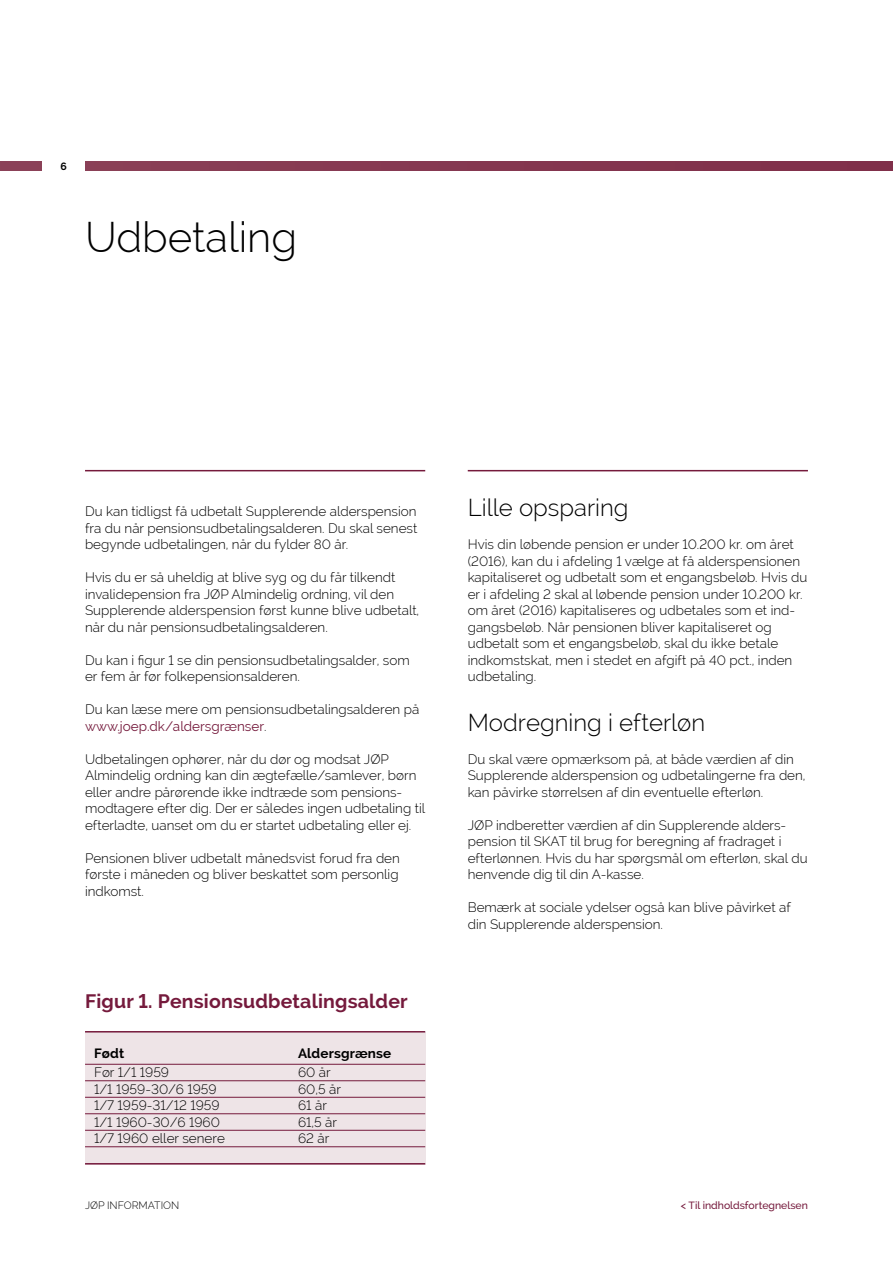
<style>
.page{position:relative;width:893px;height:1263px;background:#fff}
.page>*{position:absolute;margin:0;border:0;box-sizing:border-box;transform-origin:0 0}
.t1{font:300 42px "Raleway";color:#000}
.t2{font:300 24px "Raleway";color:#000}
.t3{font:700 19.5px "Raleway";letter-spacing:.01em;color:#751a3c}
.t4{font:300 13.5px/16.5px "Raleway";color:#000}
.t5{font:700 13.5px "Raleway";letter-spacing:.01em;color:#000}
.t6{font:500 10.5px "Raleway";color:#751a3c}
.t7{font:300 10.5px "Raleway";color:#000}
.t8{font:700 10.5px "Raleway";color:#000}
.s1{font-weight:400;color:#751a3c}
</style>
<div class="page">
<div style="left:0;top:161px;width:893px;height:9px;background:#853750"></div>
<div style="left:43px;top:160px;width:42px;height:17px;background:#fff"></div>
<hr style="left:468px;top:470px;width:340px;height:1px;background:#751a3c">
<hr style="left:85px;top:470px;width:340px;height:1px;background:#751a3c">
<div style="left:85px;top:1032px;width:340px;height:132px;background:#eee4e7"></div>
<hr style="left:85px;top:1031px;width:340px;height:1px;background:#751a3c">
<hr style="left:85px;top:1064px;width:340px;height:1px;background:#751a3c">
<hr style="left:85px;top:1080px;width:340px;height:1px;background:#751a3c">
<hr style="left:85px;top:1097px;width:340px;height:1px;background:#751a3c">
<hr style="left:85px;top:1113px;width:340px;height:1px;background:#751a3c">
<hr style="left:85px;top:1130px;width:340px;height:1px;background:#751a3c">
<hr style="left:85px;top:1146px;width:340px;height:1px;background:#751a3c">
<hr style="left:85px;top:1163px;width:340px;height:1px;background:#751a3c">
<p class="t8" style="left:61px;top:160px;width:8px">6</p>
<h1 class="t1" style="left:85px;top:213px;width:213px">Udbetaling</h1>
<p class="t4" style="left:85px;top:503px;width:334px;text-align:justify">Du kan tidligst få udbetalt Supplerende alderspension fra du når pensionsudbetalingsalderen. Du skal senest begynde udbetalingen, når du fylder 80 år.</p>
<p class="t4" style="left:85px;top:569px;width:336px">Hvis du er så uheldig at blive syg og du får tilkendt invalidepension fra JØP Almindelig ordning, vil den Supplerende alderspension først kunne blive udbetalt, når du når pensionsudbetalingsalderen.</p>
<p class="t4" style="left:85px;top:651px;width:326px">Du kan i figur 1 se din pensionsudbetalingsalder, som er fem år før folkepensionsalderen.</p>
<p class="t4" style="left:85px;top:701px;width:336px">Du kan læse mere om pensionsudbetalingsalderen på <span class="s1">www.joep.dk/aldersgrænser</span>.</p>
<p class="t4" style="left:85px;top:750px;width:342px">Udbetalingen ophører, når du dør og modsat JØP Almindelig ordning kan din ægtefælle/samlever, børn eller andre pårørende ikke indtræde som pensions&shy;modtagere efter dig. Der er således ingen udbetaling til efterladte, uanset om du er startet udbetaling eller ej.</p>
<p class="t4" style="left:85px;top:849px;width:316px;text-align:justify">Pensionen bliver udbetalt månedsvist forud fra den første i måneden og bliver beskattet som personlig indkomst.</p>
<h3 class="t3" style="left:85px;top:990px;width:324px">Figur 1. Pensionsudbetalingsalder</h3>
<p class="t5" style="left:94px;top:1045px;width:32px">Født</p>
<p class="t5" style="left:298px;top:1045px;width:95px">Aldersgrænse</p>
<p class="t4" style="left:94px;top:1064px;width:77px">Før 1/1 1959</p>
<p class="t4" style="left:298px;top:1064px;width:34px">60 år</p>
<p class="t4" style="left:94px;top:1080px;width:124px">1/1 1959-30/6 1959</p>
<p class="t4" style="left:298px;top:1080px;width:45px">60,5 år</p>
<p class="t4" style="left:94px;top:1097px;width:127px">1/7 1959-31/12 1959</p>
<p class="t4" style="left:298px;top:1097px;width:30px">61 år</p>
<p class="t4" style="left:94px;top:1113px;width:127px">1/1 1960-30/6 1960</p>
<p class="t4" style="left:298px;top:1113px;width:41px">61,5 år</p>
<p class="t4" style="left:94px;top:1130px;width:132px">1/7 1960 eller senere</p>
<p class="t4" style="left:298px;top:1130px;width:33px">62 år</p>
<p class="t7" style="left:85px;top:1199px;width:96px">JØP INFORMATION</p>
<h2 class="t2" style="left:468px;top:494px;width:162px">Lille opsparing</h2>
<p class="t4" style="left:468px;top:536px;width:341px">Hvis din løbende pension er under 10.200 kr. om året (2016), kan du i afdeling 1 vælge at få alderspensionen kapitaliseret og udbetalt som et engangsbeløb. Hvis du er i afdeling 2 skal al løbende pension under 10.200 kr. om året (2016) kapitaliseres og udbetales som et ind&shy;gangsbeløb. Når pensionen bliver kapitaliseret og udbetalt som et engangsbeløb, skal du ikke betale indkomstskat, men i stedet en afgift på 40 pct., inden udbetaling.</p>
<h2 class="t2" style="left:468px;top:708px;width:239px">Modregning i efterløn</h2>
<p class="t4" style="left:468px;top:750px;width:339px">Du skal være opmærksom på, at både værdien af din<br>Supplerende alderspension og udbetalingerne fra den, kan påvirke størrelsen af din eventuelle efterløn.</p>
<p class="t4" style="left:468px;top:816px;width:341px">JØP indberetter værdien af din Supplerende alders&shy;pension til SKAT til brug for beregning af fradraget i efterlønnen. Hvis du har spørgsmål om efterløn, skal du henvende dig til din A-kasse.</p>
<p class="t4" style="left:468px;top:899px;width:325px">Bemærk at sociale ydelser også kan blive påvirket af din Supplerende alderspension.</p>
<p class="t6" style="left:681px;top:1199px;width:129px">&lt; Til indholdsfortegnelsen</p>
</div>
